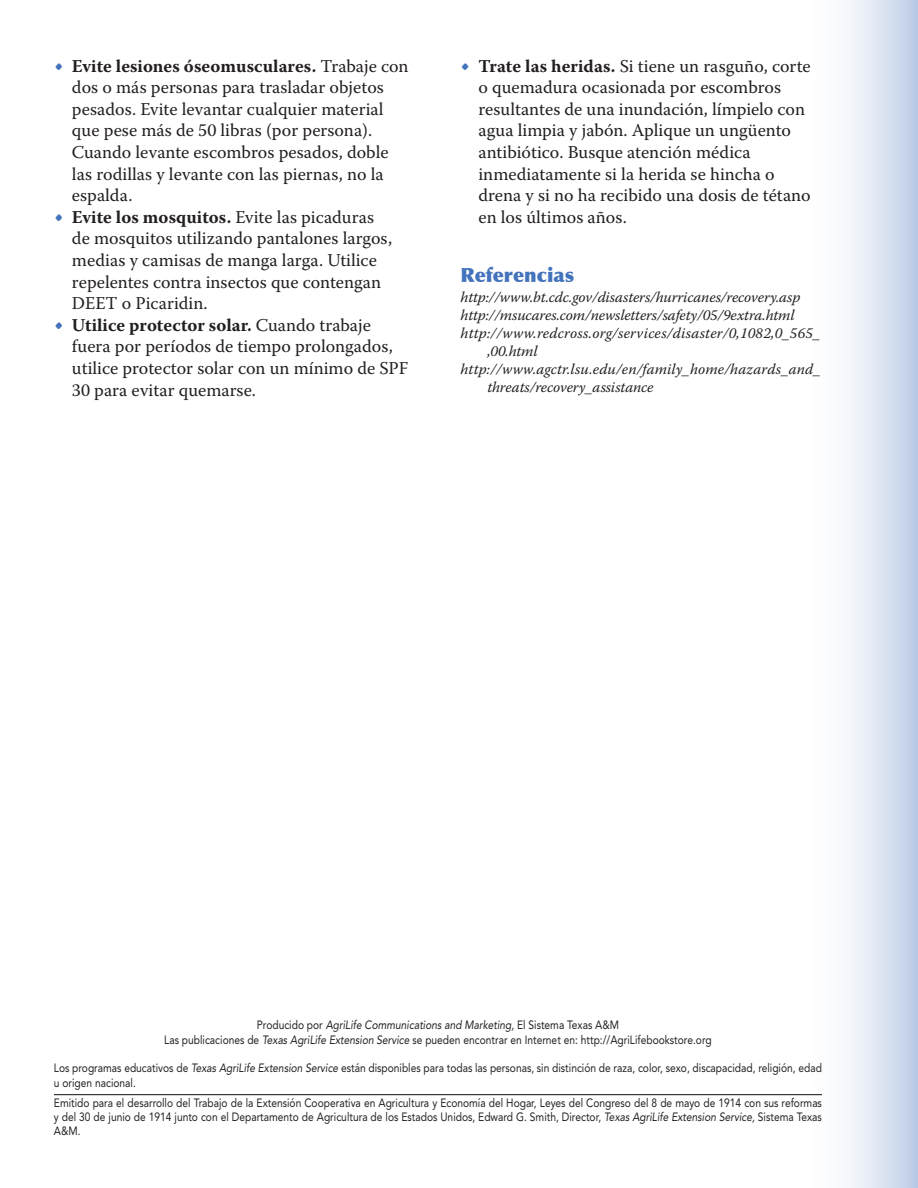
<style>
.page{position:relative;width:918px;height:1188px;background:#fff}
.page>*{position:absolute;margin:0;border:0;box-sizing:border-box;transform-origin:0 0}
.t1{font:900 19.5px "Optima";color:#4373bc}
.t2{font:18px/21.6px "Warnock Pro";color:#231f20}
.t3{font:italic 15px "Warnock Pro";color:#231f20}
.t4{font:12px/14.4px "Avenir";color:#231f20;text-align:center;scale:.85 1}
.s1{font-size:24px;color:#4373bc}
.s2{font-weight:700}
.s3{font-style:italic}
</style>
<div class="page">
<div style="left:796px;top:0;width:122px;height:1188px;background:linear-gradient(to right,#fff,#c5d3e9)"></div>
<hr style="left:54px;top:1094px;width:768px;height:1px;background:#231f20">
<p class="t2" style="left:72px;top:55px;width:338px;text-indent:-18px"><span class="s1">•</span> <span class="s2">Evite lesiones óseomusculares.</span> Trabaje con dos o más personas para trasladar objetos pesados. Evite levantar cualquier material que pese más de 50 libras (por persona).<br>Cuando levante escombros pesados, doble las rodillas y levante con las piernas, no la espalda.</p>
<p class="t2" style="left:72px;top:206px;width:322px;text-indent:-18px"><span class="s1">•</span> <span class="s2">Evite los mosquitos.</span> Evite las picaduras de mosquitos utilizando pantalones largos, medias y camisas de manga larga. Utilice repelentes contra insectos que contengan DEET o Picaridin.</p>
<p class="t2" style="left:72px;top:314px;width:338px;text-indent:-18px"><span class="s1">•</span> <span class="s2">Utilice protector solar.</span> Cuando trabaje fuera por períodos de tiempo prolongados, utilice protector solar con un mínimo de SPF 30 para evitar quemarse.</p>
<p class="t2" style="left:478px;top:55px;width:334px;text-indent:-18px"><span class="s1">•</span> <span class="s2">Trate las heridas.</span> Si tiene un rasguño, corte o quemadura ocasionada por escombros resultantes de una inundación, límpielo con agua limpia y jabón. Aplique un ungüento antibiótico. Busque atención médica inmediatamente si la herida se hincha o drena y si no ha recibido una dosis de tétano en los últimos años.</p>
<p class="t1" style="left:460px;top:263px;width:115px">Referencias</p>
<p class="t3" style="left:460px;top:288px;width:341px">http://www.bt.cdc.gov/disasters/hurricanes/recovery.asp</p>
<p class="t3" style="left:460px;top:306px;width:336px">http://msucares.com/newsletters/safety/05/9extra.html</p>
<p class="t3" style="left:460px;top:324px;width:362px">http://www.redcross.org/services/disaster/0,1082,0_565_</p>
<p class="t3" style="left:488px;top:342px;width:52px">,00.html</p>
<p class="t3" style="left:460px;top:360px;width:362px">http://www.agctr.lsu.edu/en/family_home/hazards_and_</p>
<p class="t3" style="left:488px;top:378px;width:168px">threats/recovery_assistance</p>
<p class="t4" style="left:164px;top:1018px;width:645px">Producido por <span class="s3">AgriLife Communications and Marketing,</span> El Sistema Texas A&amp;M<br>Las publicaciones de <span class="s3">Texas AgriLife Extension Service</span> se pueden encontrar en Internet en: http://AgriLifebookstore.org</p>
<p class="t4" style="left:54px;top:1061px;width:905px;text-align:left">Los programas educativos de <span class="s3">Texas AgriLife Extension Service</span> están disponibles para todas las personas, sin distinción de raza, color, sexo, discapacidad, religión, edad u origen nacional.</p>
<p class="t4" style="left:54px;top:1095px;width:905px;text-align:justify">Emitido para el desarrollo del Trabajo de la Extensión Cooperativa en Agricultura y Economía del Hogar, Leyes del Congreso del 8 de mayo de 1914 con sus reformas y del 30 de junio de 1914 junto con el Departamento de Agricultura de los Estados Unidos, Edward G. Smith, Director, <span class="s3">Texas AgriLife Extension Service,</span> Sistema Texas A&amp;M.</p>
</div>
